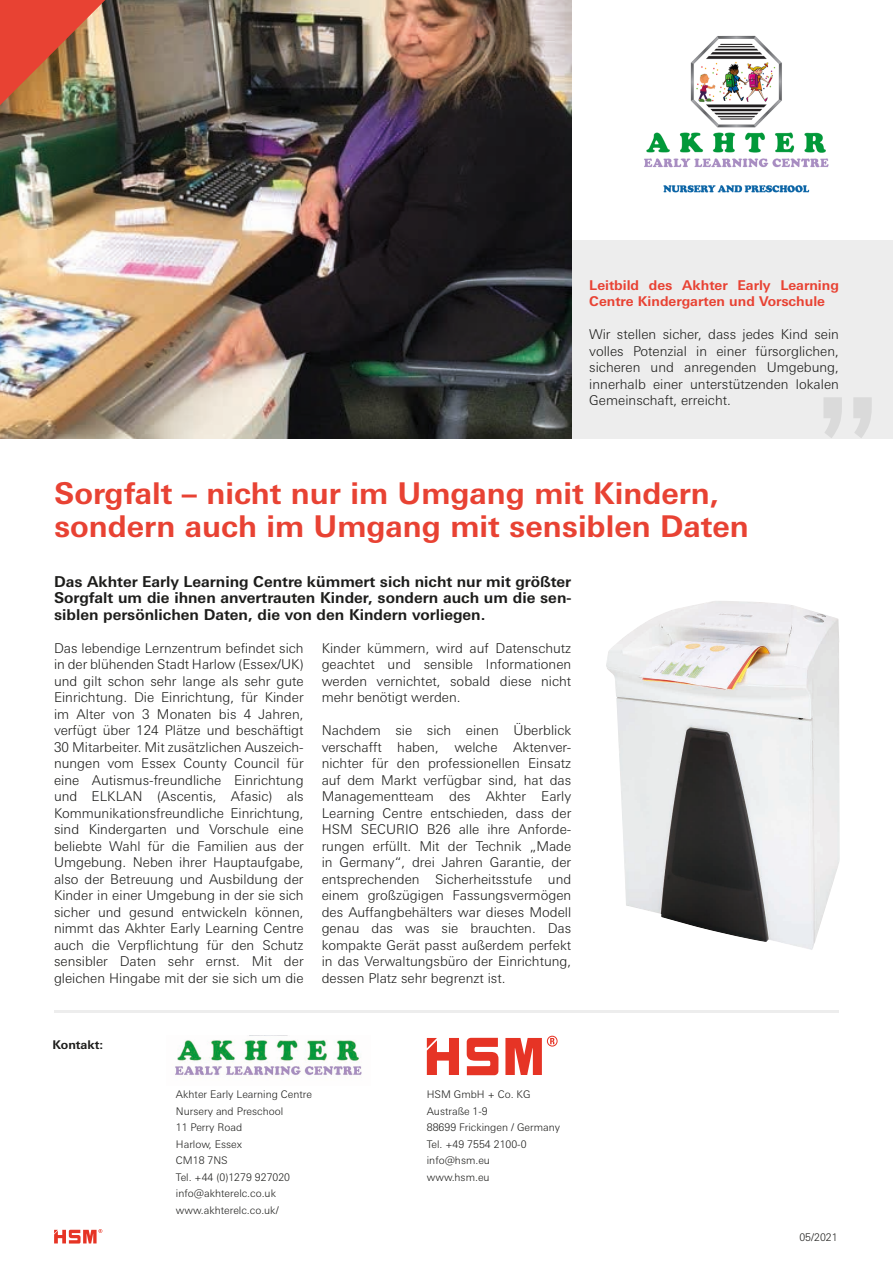
<style>
.page{position:relative;width:893px;height:1263px;background:#fff}
.page>*{position:absolute;margin:0;border:0;box-sizing:border-box;transform-origin:0 0}
.t1{font:700 30px/33px "Univers Next W1 G";color:#e84233}
.t2{font:700 15px/16.5px "Univers Next W1 G";color:#1d1d1b;text-align:justify}
.t3{font:300 13.5px/16.5px "Univers Next W1 G";color:#1d1d1b;text-align:justify}
.t4{font:700 13.5px/16.5px "Univers Next W1 G";color:#e84233}
.t5{font:700 12px "Univers Next W1 G";color:#1d1d1b}
.t6{font:300 10.5px/16.5px "Univers Next W1 G";color:#1d1d1b}
</style>
<div class="page">
<div style="left:571px;top:240px;width:322px;height:198px;background:#ededed"></div>
<img style="left:0;top:0;width:571px;height:438px">
<img style="left:644px;top:35px;width:185px;height:158px">
<img style="left:606px;top:601px;width:234px;height:349px">
<svg style="left:824px;top:397px;width:48px;height:41px"></svg>
<img style="left:0;top:0;width:105px;height:105px">
<svg style="left:54px;top:1229px;width:48px;height:14px"></svg>
<hr style="left:54px;top:1010px;width:785px;height:3px;background:#ededed">
<svg style="left:427px;top:1036px;width:131px;height:39px"></svg>
<img style="left:175px;top:1040px;width:187px;height:40px">
<p class="t4" style="left:589px;top:277px;width:251px">Leitbild des Akhter Early Learning<br>Centre Kindergarten und Vorschule</p>
<p class="t3" style="left:589px;top:326px;width:251px">Wir stellen sicher, dass jedes Kind sein volles Potenzial in einer fürsorglichen, sicheren und anregenden Umgebung, innerhalb einer unterstützenden lokalen Gemeinschaft, erreicht.</p>
<h1 class="t1" style="left:54px;top:477px;width:696px">Sorgfalt – nicht nur im Umgang mit Kindern, sondern auch im Umgang mit sensiblen Daten</h1>
<p class="t2" style="left:54px;top:573px;width:519px">Das Akhter Early Learning Centre kümmert sich nicht nur mit größter Sorgfalt um die ihnen anvertrauten Kinder, sondern auch um die sen&shy;siblen persönlichen Daten, die von den Kindern vorliegen.</p>
<p class="t3" style="left:54px;top:640px;width:251px">Das lebendige Lernzentrum befindet sich in der blühenden Stadt Harlow (Essex/UK) und gilt schon sehr lange als sehr gute Einrichtung. Die Einrichtung, für Kinder im Alter von 3 Monaten bis 4 Jahren, verfügt über 124 Plätze und beschäftigt 30 Mitarbeiter. Mit zusätzlichen Auszeich&shy;nungen vom Essex County Council für eine Autismus-freundliche Einrichtung und ELKLAN (Ascentis, Afasic) als Kommunikationsfreundliche Einrichtung, sind Kindergarten und Vorschule eine beliebte Wahl für die Familien aus der Umgebung. Neben ihrer Hauptaufgabe, also der Betreuung und Ausbildung der Kinder in einer Umgebung in der sie sich sicher und gesund entwickeln können, nimmt das Akhter Early Learning Centre auch die Verpflichtung für den Schutz sensibler Daten sehr ernst. Mit der gleichen Hingabe mit der sie sich um die</p>
<p class="t3" style="left:322px;top:640px;width:251px">Kinder kümmern, wird auf Datenschutz geachtet und sensible Informationen werden vernichtet, sobald diese nicht mehr benötigt werden.</p>
<p class="t3" style="left:322px;top:722px;width:251px">Nachdem sie sich einen Überblick verschafft haben, welche Aktenver&shy;nichter für den professionellen Einsatz auf dem Markt verfügbar sind, hat das Managementteam des Akhter Early Learning Centre entschieden, dass der HSM SECURIO B26 alle ihre Anforde&shy;rungen erfüllt. Mit der Technik „Made in Germany“, drei Jahren Garantie, der entsprechenden Sicherheitsstufe und einem großzügigen Fassungsvermögen des Auffangbehälters war dieses Modell genau das was sie brauchten. Das kompakte Gerät passt außerdem perfekt in das Verwaltungsbüro der Einrichtung, dessen Platz sehr begrenzt ist.</p>
<p class="t5" style="left:53px;top:1037px;width:52px">Kontakt:</p>
<p class="t6" style="left:176px;top:1086px;width:138px">Akhter Early Learning Centre<br>Nursery and Preschool<br>11 Perry Road<br>Harlow, Essex<br>CM18 7NS<br>Tel. +44 (0)1279 927020 info@akhterelc.co.uk www.akhterelc.co.uk/</p>
<p class="t6" style="left:427px;top:1086px;width:135px">HSM GmbH + Co. KG<br>Austraße 1-9<br>88699 Frickingen / Germany<br>Tel. +49 7554 2100-0 info@hsm.eu<br>www.hsm.eu</p>
<p class="t6" style="left:799px;top:1229px;width:40px">05/2021</p>
</div>
